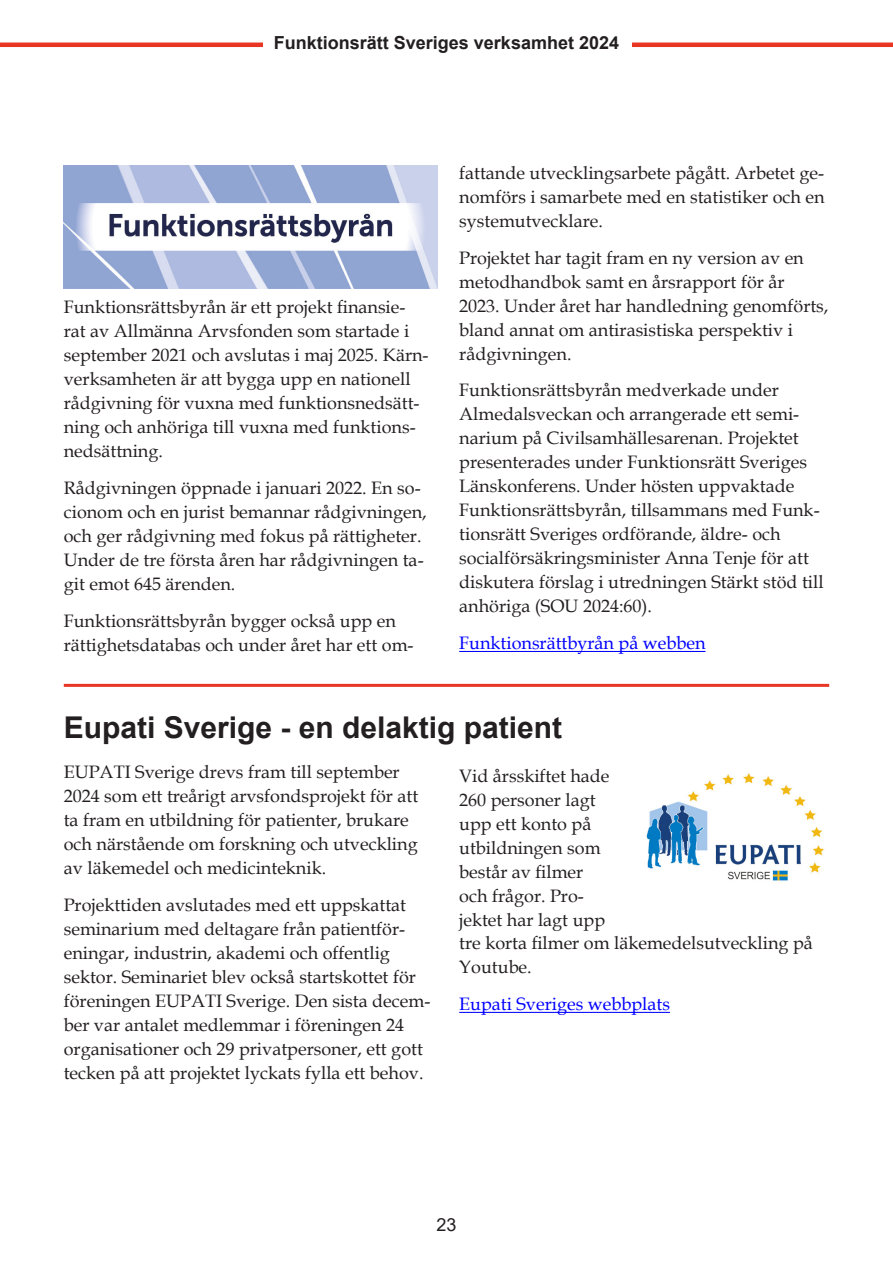
<style>
.page{position:relative;width:893px;height:1263px;background:#fff}
.page>*{position:absolute;margin:0;border:0;box-sizing:border-box;transform-origin:0 0}
.Rubrik_1{font:700 30px "Arial";color:#231f20}
.t1{font:18px/24px "Book Antiqua";color:#231f20}
.t2{font:18px "Book Antiqua";color:#00f}
.t3{font:700 18px "Arial";color:#231f20}
.t4{font:18px "Arial";color:#231f20}
</style>
<div class="page">
<hr style="left:0;top:43px;width:893px;height:4px;background:#e83524">
<div style="left:263px;top:29px;width:369px;height:32px;background:#fff"></div>
<hr style="left:459px;top:651px;width:246px;height:1px;background:#00f">
<hr style="left:64px;top:684px;width:765px;height:3px;background:#e83524">
<img style="left:64px;top:166px;width:373px;height:122px">
<img style="left:646px;top:773px;width:179px;height:108px">
<hr style="left:459px;top:1012px;width:211px;height:1px;background:#00f">
<p class="t3" style="left:274px;top:30px;width:347px">Funktionsrätt Sveriges verksamhet 2024</p>
<p class="t1" style="left:64px;top:295px;width:366px">Funktionsrättsbyrån är ett projekt finansie&shy;rat av Allmänna Arvsfonden som startade i september 2021 och avslutas i maj 2025. Kärn&shy;verksamheten är att bygga upp en nationell rådgivning för vuxna med funktionsnedsätt&shy;ning och anhöriga till vuxna med funktions&shy;nedsättning.</p>
<p class="t1" style="left:64px;top:476px;width:364px">Rådgivningen öppnade i januari 2022. En so&shy;cionom och en jurist bemannar rådgivningen, och ger rådgivning med fokus på rättigheter.<br>Under de tre första åren har rådgivningen ta&shy;git emot 645 ärenden.</p>
<p class="t1" style="left:64px;top:608px;width:351px">Funktionsrättsbyrån bygger också upp en rättighetsdatabas och under året har ett om-</p>
<p class="t1" style="left:459px;top:160px;width:367px;text-align:justify">fattande utvecklingsarbete pågått. Arbetet ge&shy;nomförs i samarbete med en statistiker och en systemutvecklare.</p>
<p class="t1" style="left:459px;top:245px;width:371px">Projektet har tagit fram en ny version av en metodhandbok samt en årsrapport för år 2023. Under året har handledning genomförts, bland annat om antirasistiska perspektiv i rådgivningen.</p>
<p class="t1" style="left:459px;top:378px;width:366px">Funktionsrättsbyrån medverkade under Almedalsveckan och arrangerade ett semi&shy;narium på Civilsamhällesarenan. Projektet presenterades under Funktionsrätt Sveriges Länskonferens. Under hösten uppvaktade Funktionsrättsbyrån, tillsammans med Funk&shy;tionsrätt Sveriges ordförande, äldre- och socialförsäkringsminister Anna Tenje för att diskutera förslag i utredningen Stärkt stöd till anhöriga (SOU 2024:60).</p>
<p class="t2" style="left:459px;top:630px;width:248px">Funktionsrättbyrån på webben</p>
<p class="Rubrik_1" style="left:64px;top:706px;width:500px">Eupati Sverige - en delaktig patient</p>
<p class="t1" style="left:64px;top:760px;width:356px">EUPATI Sverige drevs fram till september 2024 som ett treårigt arvsfondsprojekt för att ta fram en utbildning för patienter, brukare och närstående om forskning och utveckling av läkemedel och medicinteknik.</p>
<p class="t1" style="left:64px;top:893px;width:368px">Projekttiden avslutades med ett uppskattat seminarium med deltagare från patientför&shy;eningar, industrin, akademi och offentlig sektor. Seminariet blev också startskottet för föreningen EUPATI Sverige. Den sista decem&shy;ber var antalet medlemmar i föreningen 24 organisationer och 29 privatpersoner, ett gott tecken på att projektet lyckats fylla ett behov.</p>
<p class="t1" style="left:459px;top:763px;width:355px">Vid årsskiftet hade<br>260 personer lagt<br>upp ett konto på<br>utbildningen som<br>består av filmer<br>och frågor. Pro-<br>jektet har lagt upp<br>tre korta filmer om läkemedelsutveckling på<br>Youtube.</p>
<p class="t2" style="left:459px;top:991px;width:212px">Eupati Sveriges webbplats</p>
<p class="t4" style="left:436px;top:1212px;width:22px">23</p>
</div>
